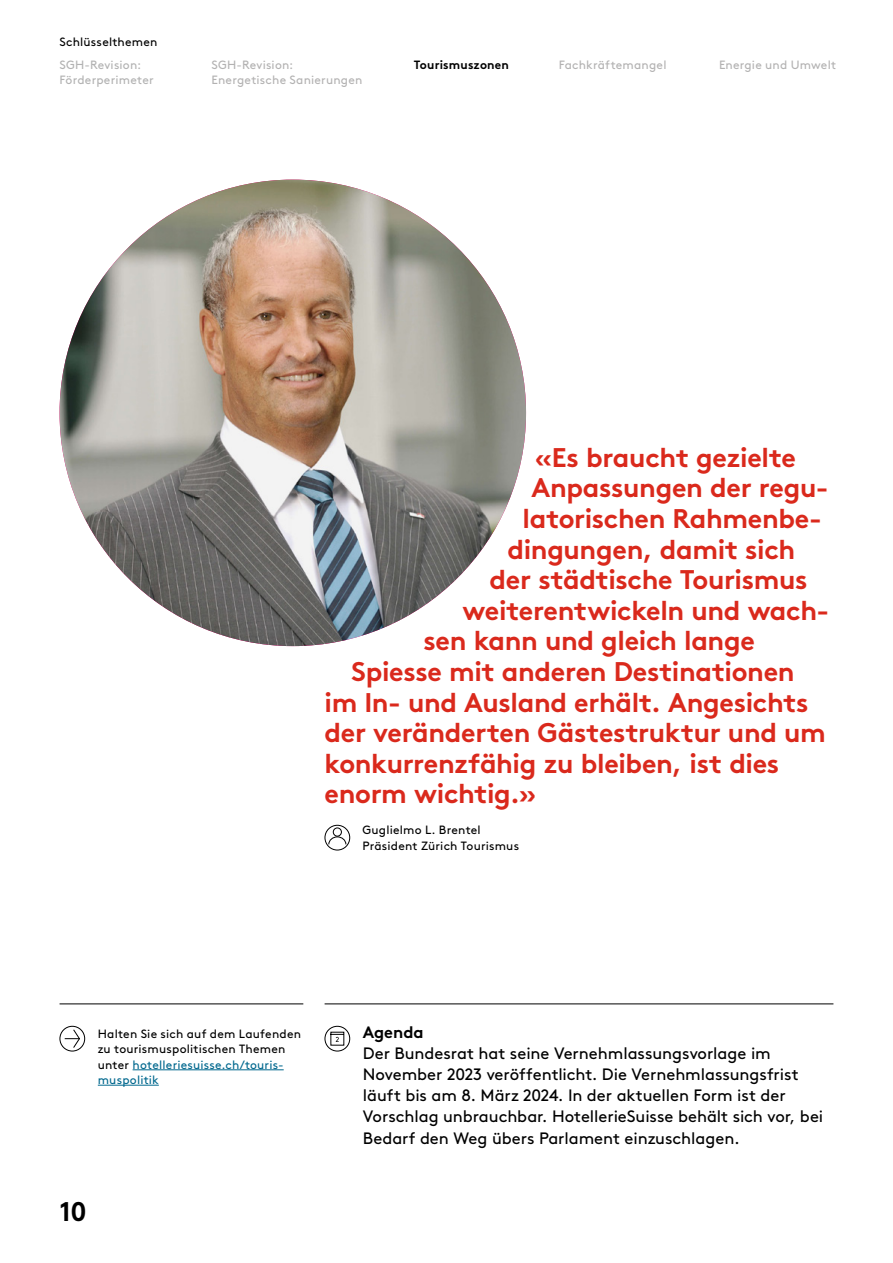
<style>
.page{position:relative;width:893px;height:1263px;background:#fff}
.page>*{position:absolute;margin:0;border:0;box-sizing:border-box;transform-origin:0 0}
.t1{font:700 27px "Brown Std";letter-spacing:-.015em;color:#da291c}
.t2{font:700 27px "Brown Std";color:#000}
.t3{font:16.5px/21.1px "Brown Std";letter-spacing:-.005em;color:#000}
.t4{font:700 16.5px "Brown Std";color:#000}
.t5{font:12px/15.3px "Brown Std";letter-spacing:.015em;color:#000}
.t6{font:12px/15.3px "Brown Std";letter-spacing:.015em;color:#b3b2b2}
.t7{font:12px/15.3px "Brown Std";letter-spacing:.015em;color:#b2b2b2}
.t8{font:700 12px "Brown Std";letter-spacing:.015em;color:#000}
.s1{color:#00688e}
</style>
<div class="page">
<hr style="left:133px;top:1069px;width:151px;height:1px;background:#00688e">
<hr style="left:98px;top:1085px;width:61px;height:1px;background:#00688e">
<img style="left:60px;top:180px;width:466px;height:466px;border-radius:233px">
<hr style="left:325px;top:1003px;width:508px;height:1px;background:#000">
<div style="left:333px;top:827px;width:9px;height:9px;border:1px solid #000;border-radius:50%"></div>
<svg style="left:328px;top:836px;width:19px;height:9px"></svg>
<div style="left:325px;top:825px;width:25px;height:25px;border:1px solid #000;border-radius:50%"></div>
<div style="left:325px;top:1026px;width:25px;height:25px;border:1px solid #000;border-radius:50%"></div>
<svg style="left:330px;top:1031px;width:15px;height:15px"></svg>
<svg style="left:65px;top:1029px;width:15px;height:19px"></svg>
<div style="left:60px;top:1026px;width:25px;height:25px;border:1px solid #000;border-radius:50%"></div>
<hr style="left:60px;top:1003px;width:243px;height:1px;background:#000">
<p class="t5" style="left:60px;top:34px;width:100px">Schlüsselthemen</p>
<p class="t7" style="left:60px;top:57px;width:96px">SGH-Revision:<br>Förderperimeter</p>
<p class="t6" style="left:212px;top:57px;width:152px">SGH-Revision:<br>Energetische Sanierungen</p>
<p class="t8" style="left:414px;top:57px;width:97px">Tourismuszonen</p>
<p class="t6" style="left:559px;top:57px;width:109px">Fachkräftemangel</p>
<p class="t6" style="left:719px;top:57px;width:119px">Energie und Umwelt</p>
<p class="t1" style="left:535px;top:441px;width:263px">«Es braucht gezielte</p>
<p class="t1" style="left:532px;top:471px;width:298px">Anpassungen der regu-</p>
<p class="t1" style="left:523px;top:502px;width:301px">latorischen Rahmenbe-</p>
<p class="t1" style="left:508px;top:533px;width:289px">dingungen, damit sich</p>
<p class="t1" style="left:490px;top:563px;width:320px">der städtische Tourismus</p>
<p class="t1" style="left:463px;top:594px;width:368px">weiterentwickeln und wach-</p>
<p class="t1" style="left:424px;top:624px;width:333px">sen kann und gleich lange</p>
<p class="t1" style="left:352px;top:655px;width:445px">Spiesse mit anderen Destinationen</p>
<p class="t1" style="left:325px;top:686px;width:486px">im In- und Ausland erhält. Angesichts</p>
<p class="t1" style="left:325px;top:716px;width:503px">der veränderten Gästestruktur und um</p>
<p class="t1" style="left:325px;top:747px;width:456px">konkurrenzfähig zu bleiben, ist dies</p>
<p class="t1" style="left:325px;top:777px;width:213px">enorm wichtig.»</p>
<p class="t5" style="left:362px;top:822px;width:158px">Guglielmo L. Brentel<br>Präsident Zürich Tourismus</p>
<p class="t5" style="left:98px;top:1026px;width:205px">Halten Sie sich auf dem Laufenden zu tourismuspolitischen Themen unter <span class="s1">hotelleriesuisse.ch/touris&shy;muspolitik</span></p>
<p class="t4" style="left:363px;top:1022px;width:62px">Agenda</p>
<p class="t3" style="left:363px;top:1043px;width:462px">Der Bundesrat hat seine Vernehmlassungsvorlage im November 2023 veröffentlicht. Die Vernehmlassungsfrist läuft bis am 8. März 2024. In der aktuellen Form ist der Vorschlag unbrauchbar. HotellerieSuisse behält sich vor, bei Bedarf den Weg übers Parlament einzuschlagen.</p>
<p class="t2" style="left:60px;top:1195px;width:29px">10</p>
</div>
